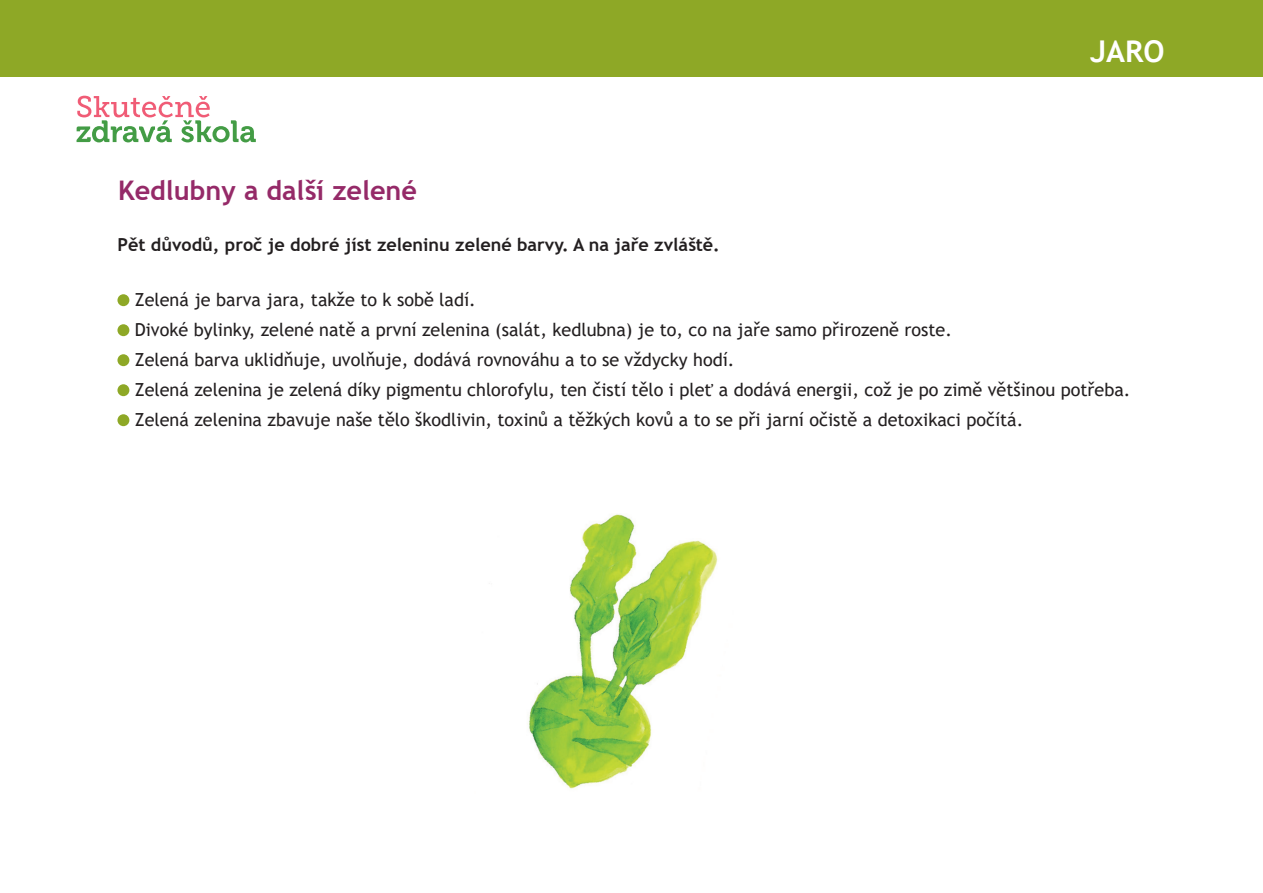
<style>
.page{position:relative;width:1263px;height:893px;background:#fff}
.page>*{position:absolute;margin:0;border:0;box-sizing:border-box;transform-origin:0 0}
.t1{font:700 30px "Trebuchet MS";color:#fff}
.t2{font:700 27px "Trebuchet MS";color:#952a68}
.t3{font:18px "Trebuchet MS";color:#231f20}
.t4{font:700 18px "Trebuchet MS";color:#231f20}
</style>
<div class="page">
<svg style="left:77px;top:96px;width:179px;height:46px"></svg>
<div style="left:117px;top:294px;width:12px;height:12px;background:#8ea826;border-radius:50%"></div>
<div style="left:117px;top:324px;width:12px;height:12px;background:#8ea826;border-radius:50%"></div>
<div style="left:117px;top:354px;width:12px;height:12px;background:#8ea826;border-radius:50%"></div>
<div style="left:117px;top:384px;width:12px;height:12px;background:#8ea826;border-radius:50%"></div>
<div style="left:117px;top:414px;width:12px;height:12px;background:#8ea826;border-radius:50%"></div>
<img style="left:529px;top:514px;width:189px;height:275px">
<div style="left:0;top:0;width:1263px;height:77px;background:#8ea826"></div>
<p class="t2" style="left:118px;top:173px;width:301px">Kedlubny a další zelené</p>
<p class="t1" style="left:1090px;top:32px;width:76px">JARO</p>
<p class="t4" style="left:117px;top:234px;width:604px">Pět důvodů, proč je dobré jíst zeleninu zelené barvy. A na jaře zvláště.</p>
<p class="t3" style="left:135px;top:288px;width:342px">Zelená je barva jara, takže to k sobě ladí.</p>
<p class="t3" style="left:135px;top:318px;width:819px">Divoké bylinky, zelené natě a první zelenina (salát, kedlubna) je to, co na jaře samo přirozeně roste.</p>
<p class="t3" style="left:135px;top:348px;width:601px">Zelená barva uklidňuje, uvolňuje, dodává rovnováhu a to se vždycky hodí.</p>
<p class="t3" style="left:135px;top:378px;width:997px">Zelená zelenina je zelená díky pigmentu chlorofylu, ten čistí tělo i pleť a dodává energii, což je po zimě většinou potřeba.</p>
<p class="t3" style="left:135px;top:408px;width:890px">Zelená zelenina zbavuje naše tělo škodlivin, toxinů a těžkých kovů a to se při jarní očistě a detoxikaci počítá.</p>
</div>
